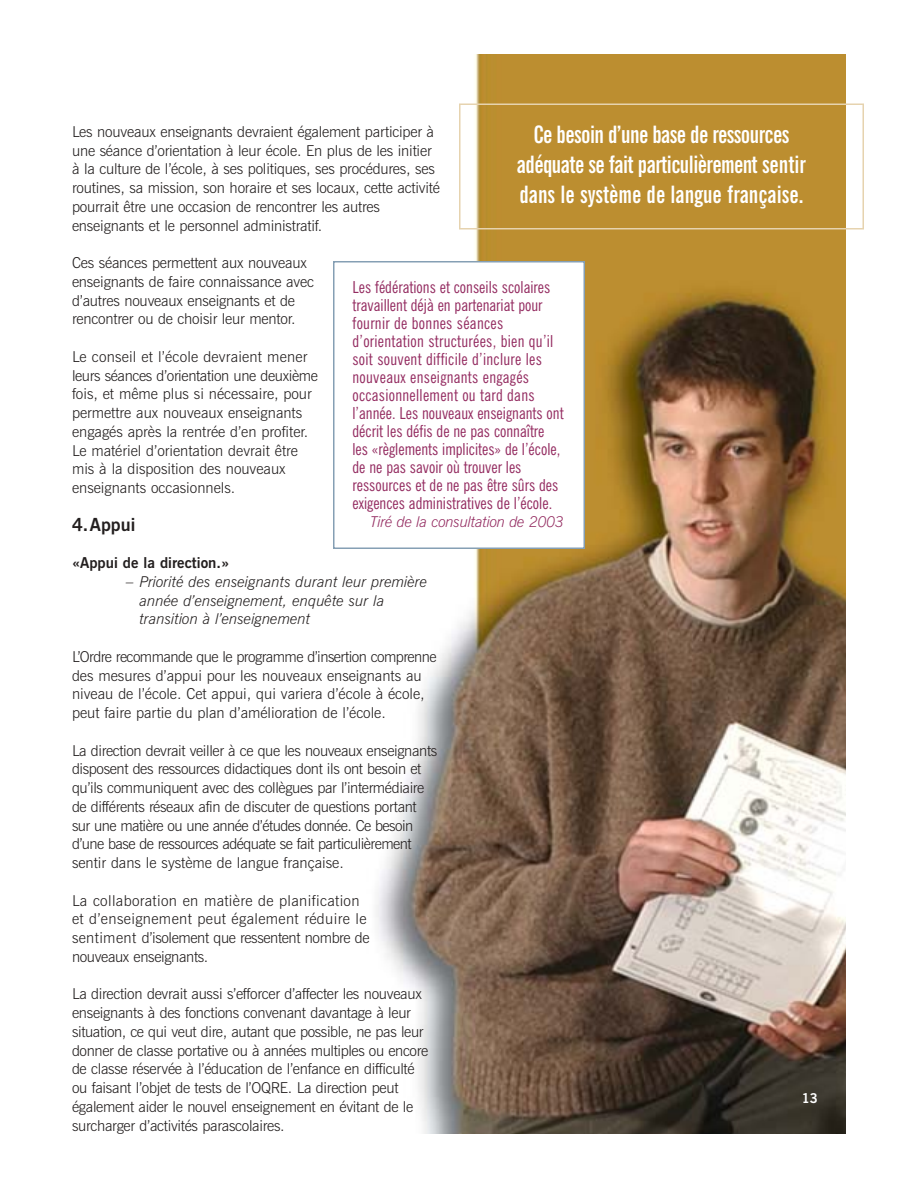
<style>
.page{position:relative;width:918px;height:1188px;background:#fff}
.page>*{position:absolute;margin:0;border:0;box-sizing:border-box;transform-origin:0 0}
.t1{font:700 extra-condensed 24px/30px "News Gothic BT";letter-spacing:-.025em;color:#fff;text-align:center}
.t2{font:700 18px "News Gothic BT";color:#231f1f}
.t3{font:condensed 16.5px/18px "News Gothic BT";color:#942c61}
.t4{font:300 15px/18.8px "News Gothic BT";letter-spacing:-.01em;color:#231f1f}
.t5{font:300 15px/18.8px "News Gothic BT";letter-spacing:.025em;color:#231f1f}
.t6{font:italic 300 15px/18.8px "News Gothic BT";color:#231f1f}
.t7{font:italic 300 15px "News Gothic BT";letter-spacing:-.02em;color:#942c61}
.t8{font:700 15px "News Gothic BT";color:#231f1f}
.t9{font:700 13.5px "News Gothic BT";color:#fff}
</style>
<div class="page">
<img style="left:376px;top:54px;width:470px;height:1080px">
<div style="left:334px;top:262px;width:250px;height:286px;background:#fff"></div>
<div style="left:333px;top:261px;width:252px;height:288px;border:2px solid #859fb4"></div>
<div style="left:459px;top:104px;width:405px;height:126px;border:2px solid #e6d3af"></div>
<p class="t4" style="left:72px;top:124px;width:369px">Les nouveaux enseignants devraient également participer à une séance d’orientation à leur école. En plus de les initier à la culture de l’école, à ses politiques, ses procédures, ses routines, sa mission, son horaire et ses locaux, cette activité pourrait être une occasion de rencontrer les autres enseignants et le personnel administratif.</p>
<p class="t4" style="left:72px;top:255px;width:243px">Ces séances permettent aux nouveaux enseignants de faire connaissance avec d’autres nouveaux enseignants et de rencontrer ou de choisir leur mentor.</p>
<p class="t4" style="left:72px;top:349px;width:247px">Le conseil et l’école devraient mener leurs séances d’orientation une deuxième fois, et même plus si nécessaire, pour permettre aux nouveaux enseignants engagés après la rentrée d’en profiter.<br>Le matériel d’orientation devrait être mis à la disposition des nouveaux enseignants occasionnels.</p>
<p class="t2" style="left:72px;top:518px;width:65px">4.Appui</p>
<p class="t8" style="left:72px;top:557px;width:159px">«Appui de la direction.»</p>
<p class="t6" style="left:140px;top:574px;width:289px;text-indent:-14px">– Priorité des enseignants durant leur première année d’enseignement, enquête sur la transition à l’enseignement</p>
<p class="t4" style="left:72px;top:649px;width:366px">L’Ordre recommande que le programme d’insertion comprenne des mesures d’appui pour les nouveaux enseignants au niveau de l’école. Cet appui, qui variera d’école à école, peut faire partie du plan d’amélioration de l’école.</p>
<p class="t4" style="left:72px;top:743px;width:367px">La direction devrait veiller à ce que les nouveaux enseignants disposent des ressources didactiques dont ils ont besoin et qu’ils communiquent avec des collègues par l’intermédiaire de différents réseaux afin de discuter de questions portant sur une matière ou une année d’études donnée. Ce besoin d’une base de ressources adéquate se fait particulièrement sentir dans le système de langue française.</p>
<p class="t5" style="left:72px;top:893px;width:299px">La collaboration en matière de planification et d’enseignement peut également réduire le sentiment d’isolement que ressentent nombre de nouveaux enseignants.</p>
<p class="t4" style="left:72px;top:986px;width:358px">La direction devrait aussi s’efforcer d’affecter les nouveaux enseignants à des fonctions convenant davantage à leur situation, ce qui veut dire, autant que possible, ne pas leur donner de classe portative ou à années multiples ou encore de classe réservée à l’éducation de l’enfance en difficulté ou faisant l’objet de tests de l’OQRE. La direction peut également aider le nouvel enseignement en évitant de le surcharger d’activités parascolaires.</p>
<h1 class="t1" style="left:517px;top:123px;width:291px">Ce besoin d’une base de ressources adéquate se fait particulièrement sentir dans le système de langue française.</h1>
<p class="t3" style="left:352px;top:280px;width:213px">Les fédérations et conseils scolaires travaillent déjà en partenariat pour fournir de bonnes séances d’orientation structurées, bien qu’il soit souvent difficile d’inclure les nouveaux enseignants engagés occasionnellement ou tard dans l’année. Les nouveaux enseignants ont décrit les défis de ne pas connaître les «règlements implicites» de l’école, de ne pas savoir où trouver les ressources et de ne pas être sûrs des exigences administratives de l’école.</p>
<p class="t7" style="left:370px;top:516px;width:195px">Tiré de la consultation de 2003</p>
<p class="t9" style="left:802px;top:1094px;width:18px">13</p>
</div>
